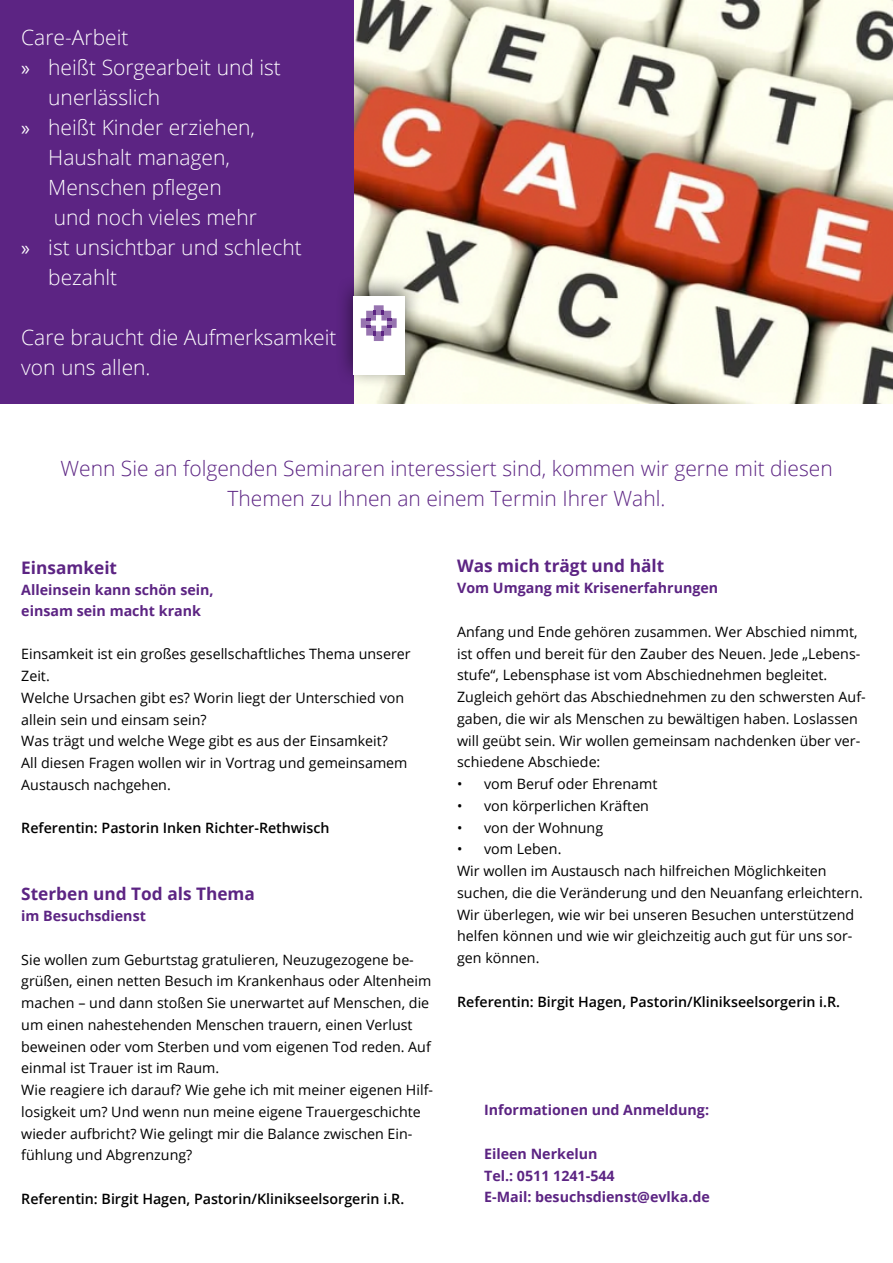
<style>
.page{position:relative;width:893px;height:1263px;background:#fff}
.page>*{position:absolute;margin:0;border:0;box-sizing:border-box;transform-origin:0 0}
.t1{font:300 21px/30px "Open Sans";color:#fff}
.t2{font:300 21px/30px "Open Sans";color:#5c2483;text-align:center}
.t3{font:700 17.25px "Open Sans";color:#5c2483}
.t4{font:14.25px/21.8px "Open Sans";color:#000}
.t5{font:700 14.25px/21.8px "Open Sans";color:#5c2483}
.t6{font:600 14.25px "Open Sans";color:#000}
.s1{font-family:"Myriad Pro";font-weight:400}
</style>
<div class="page">
<img style="left:353px;top:0;width:540px;height:404px">
<div style="left:0;top:0;width:353px;height:404px;background:#5c2483"></div>
<div style="left:335px;top:274px;width:87px;height:114px;background:#000;opacity:.6"></div>
<div style="left:353px;top:297px;width:51px;height:78px;background:#fff"></div>
<svg style="left:361px;top:305px;width:36px;height:36px"></svg>
<h1 class="t1" style="left:21px;top:22px;width:109px">Care-Arbeit</h1>
<h1 class="t1" style="left:21px;top:52px;width:261px"><span class="s1">»</span> heißt Sorgearbeit und ist</h1>
<h1 class="t1" style="left:48px;top:82px;width:113px">unerlässlich</h1>
<h1 class="t1" style="left:21px;top:112px;width:235px"><span class="s1">»</span> heißt Kinder erziehen,</h1>
<h1 class="t1" style="left:48px;top:142px;width:183px">Haushalt managen,</h1>
<h1 class="t1" style="left:48px;top:172px;width:175px">Menschen pflegen</h1>
<h1 class="t1" style="left:54px;top:202px;width:205px">und noch vieles mehr</h1>
<h1 class="t1" style="left:21px;top:232px;width:282px"><span class="s1">»</span> ist unsichtbar und schlecht</h1>
<h1 class="t1" style="left:48px;top:262px;width:71px">bezahlt</h1>
<h1 class="t1" style="left:21px;top:322px;width:317px">Care braucht die Aufmerksamkeit von uns allen.</h1>
<h1 class="t2" style="left:60px;top:453px;width:774px">Wenn Sie an folgenden Seminaren interessiert sind, kommen wir gerne mit diesen<br>Themen zu Ihnen an einem Termin Ihrer Wahl.</h1>
<p class="t3" style="left:21px;top:555px;width:97px">Einsamkeit</p>
<p class="t5" style="left:21px;top:579px;width:194px;line-height:21px">Alleinsein kann schön sein, einsam sein macht krank</p>
<p class="t4" style="left:21px;top:643px;width:391px">Einsamkeit ist ein großes gesellschaftliches Thema unserer Zeit.<br>Welche Ursachen gibt es? Worin liegt der Unterschied von allein sein und einsam sein?<br>Was trägt und welche Wege gibt es aus der Einsamkeit?<br>All diesen Fragen wollen wir in Vortrag und gemeinsamem Austausch nachgehen.</p>
<p class="t6" style="left:21px;top:818px;width:310px">Referentin: Pastorin Inken Richter-Rethwisch</p>
<p class="t3" style="left:21px;top:882px;width:235px">Sterben und Tod als Thema</p>
<p class="t5" style="left:21px;top:905px;width:126px">im Besuchsdienst</p>
<p class="t4" style="left:21px;top:948px;width:413px">Sie wollen zum Geburtstag gratulieren, Neuzugezogene be&shy;grüßen, einen netten Besuch im Krankenhaus oder Altenheim machen – und dann stoßen Sie unerwartet auf Menschen, die um einen nahestehenden Menschen trauern, einen Verlust beweinen oder vom Sterben und vom eigenen Tod reden. Auf einmal ist Trauer ist im Raum.<br>Wie reagiere ich darauf? Wie gehe ich mit meiner eigenen Hilf&shy;losigkeit um? Und wenn nun meine eigene Trauergeschichte wieder aufbricht? Wie gelingt mir die Balance zwischen Ein&shy;fühlung und Abgrenzung?</p>
<p class="t6" style="left:21px;top:1189px;width:384px">Referentin: Birgit Hagen, Pastorin/Klinikseelsorgerin i.R.</p>
<p class="t3" style="left:457px;top:554px;width:209px">Was mich trägt und hält</p>
<p class="t5" style="left:457px;top:577px;width:263px">Vom Umgang mit Krisenerfahrungen</p>
<p class="t4" style="left:457px;top:620px;width:410px">Anfang und Ende gehören zusammen. Wer Abschied nimmt, ist offen und bereit für den Zauber des Neuen. Jede „Lebens&shy;stufe“, Lebensphase ist vom Abschiednehmen begleitet.<br>Zugleich gehört das Abschiednehmen zu den schwersten Auf&shy;gaben, die wir als Menschen zu bewältigen haben. Loslassen will geübt sein. Wir wollen gemeinsam nachdenken über ver&shy;schiedene Abschiede:</p>
<p class="t4" style="left:457px;top:773px;width:202px">• vom Beruf oder Ehrenamt</p>
<p class="t4" style="left:457px;top:794px;width:193px">• von körperlichen Kräften</p>
<p class="t4" style="left:457px;top:816px;width:148px">• von der Wohnung</p>
<p class="t4" style="left:457px;top:838px;width:407px">• vom Leben.<br>Wir wollen im Austausch nach hilfreichen Möglichkeiten suchen, die die Veränderung und den Neuanfang erleichtern.<br>Wir überlegen, wie wir bei unseren Besuchen unterstützend helfen können und wie wir gleichzeitig auch gut für uns sor&shy;gen können.</p>
<p class="t6" style="left:457px;top:992px;width:384px">Referentin: Birgit Hagen, Pastorin/Klinikseelsorgerin i.R.</p>
<p class="t5" style="left:484px;top:1099px;width:226px">Informationen und Anmeldung:</p>
<p class="t5" style="left:484px;top:1142px;width:227px">Eileen Nerkelun<br>Tel.: 0511 1241-544<br>E-Mail: besuchsdienst@evlka.de</p>
</div>
